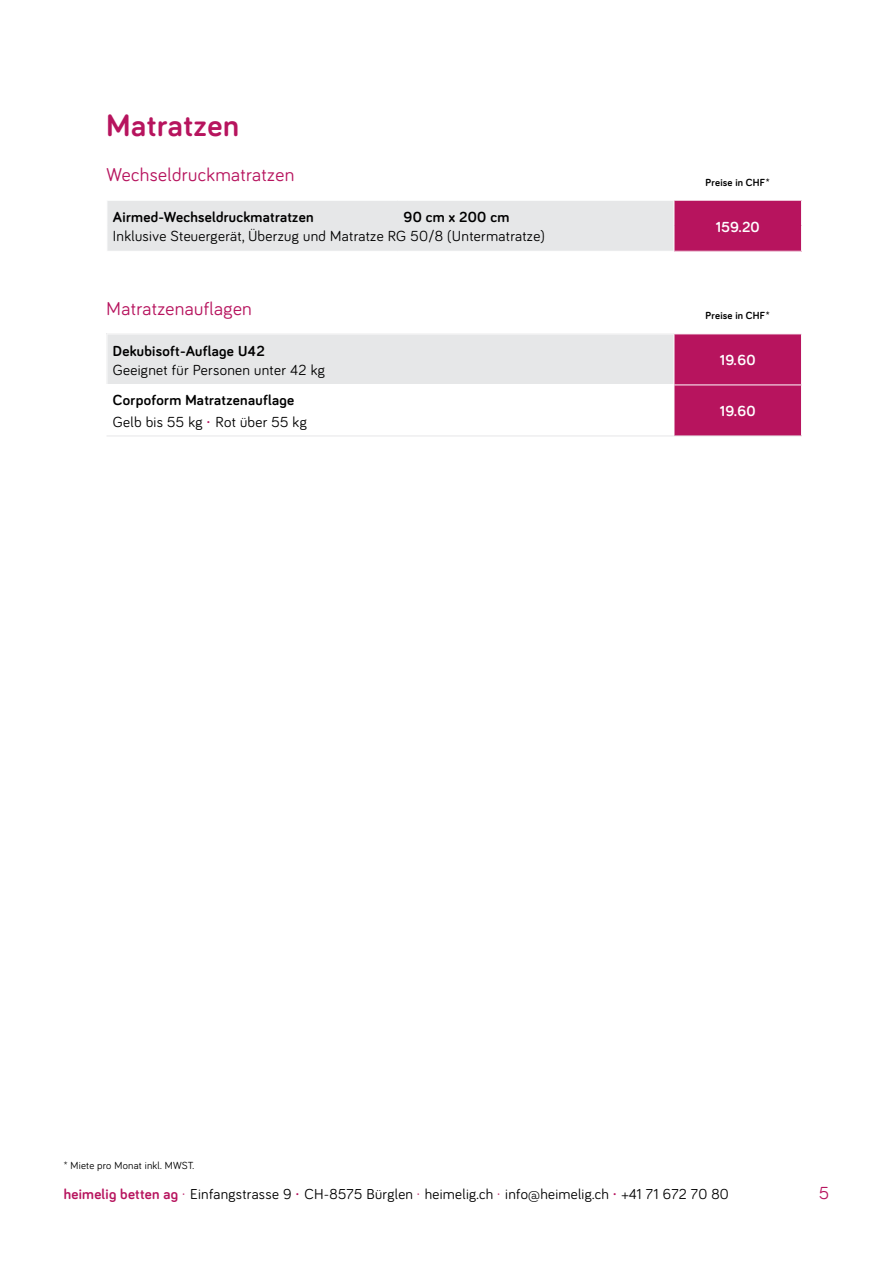
<style>
.page{position:relative;width:893px;height:1263px;background:#fff}
.page>*{position:absolute;margin:0;border:0;box-sizing:border-box;transform-origin:0 0}
.t1{font:700 31.8px "Bariol";letter-spacing:.02em;color:#b7145e}
.t2{font:19.05px "Bariol";letter-spacing:.02em;color:#b7145e}
.t3{font:18px "Bariol";color:#b7145e}
.t4{font:700 15px/22.2px "Bariol";letter-spacing:.02em;color:#000}
.t5{font:15px "Bariol";letter-spacing:.02em;color:#000}
.t6{font:700 15px "Bariol";letter-spacing:.02em;color:#fff}
.t7{font:14.85px "Bariol";letter-spacing:.02em;color:#000}
.t8{font:700 10.65px "Bariol";letter-spacing:.02em;color:#000}
.t9{font:10.65px "Bariol";letter-spacing:.02em;color:#000}
.s1{font-weight:400}
.s2{color:#b7145e}
.s3{font-weight:700;color:#b7145e}
</style>
<div class="page">
<div style="left:674px;top:200px;width:127px;height:51px;background:#b7145e"></div>
<hr style="left:674px;top:200px;width:128px;height:1px;background:#fff">
<div style="left:107px;top:200px;width:568px;height:51px;background:#e6e7e8"></div>
<svg style="left:801px;top:201px;width:1px;height:50px"></svg>
<div style="left:107px;top:334px;width:567px;height:51px;background:#e6e7e8"></div>
<div style="left:675px;top:334px;width:126px;height:102px;background:#b7145e"></div>
<hr style="left:107px;top:334px;width:1px;height:51px;background:#fff">
<hr style="left:674px;top:385px;width:128px;height:1px;background:#fff">
<hr style="left:107px;top:436px;width:567px;height:1px;background:#e6e7e8">
<hr style="left:674px;top:436px;width:128px;height:1px;background:#e6e7e8">
<h1 class="t1" style="left:107px;top:104px;width:134px">Matratzen</h1>
<p class="t2" style="left:107px;top:162px;width:189px">Wechseldruckmatratzen</p>
<p class="t4" style="left:113px;top:205px;width:202px">Airmed-Wechseldruckmatratzen</p>
<p class="t4" style="left:404px;top:205px;width:107px">90 cm x 200 cm</p>
<p class="t5" style="left:113px;top:226px;width:434px">Inklusive Steuergerät, Überzug und Matratze RG 50/8 (Untermatratze)</p>
<p class="t2" style="left:107px;top:296px;width:147px">Matratzenauflagen</p>
<p class="t4" style="left:113px;top:339px;width:153px">Dekubisoft-Auflage U42</p>
<p class="t5" style="left:113px;top:360px;width:214px">Geeignet für Personen unter 42 kg</p>
<p class="t8" style="left:706px;top:175px;width:66px">Preise in CHF*</p>
<p class="t6" style="left:716px;top:216px;width:46px">159.20</p>
<p class="t8" style="left:706px;top:308px;width:66px">Preise in CHF*</p>
<p class="t6" style="left:720px;top:350px;width:37px">19.60</p>
<p class="t4" style="left:113px;top:388px;width:195px">Corpoform Matratzenauflage<br><span class="s1">Gelb bis 55 kg</span> <span class="s2">·</span> <span class="s1">Rot über 55 kg</span></p>
<p class="t6" style="left:720px;top:401px;width:37px">19.60</p>
<p class="t9" style="left:64px;top:1158px;width:132px">* Miete pro Monat inkl. MWST.</p>
<p class="t7" style="left:64px;top:1184px;width:667px"><span class="s3">heimelig betten ag</span> <span class="s2">·</span> Einfangstrasse 9 <span class="s3">·</span> CH-8575 Bürglen <span class="s2">·</span> heimelig.ch <span class="s2">·</span> info@heimelig.ch <span class="s3">·</span> +41 71 672 70 80</p>
<p class="t3" style="left:819px;top:1181px;width:11px">5</p>
</div>
